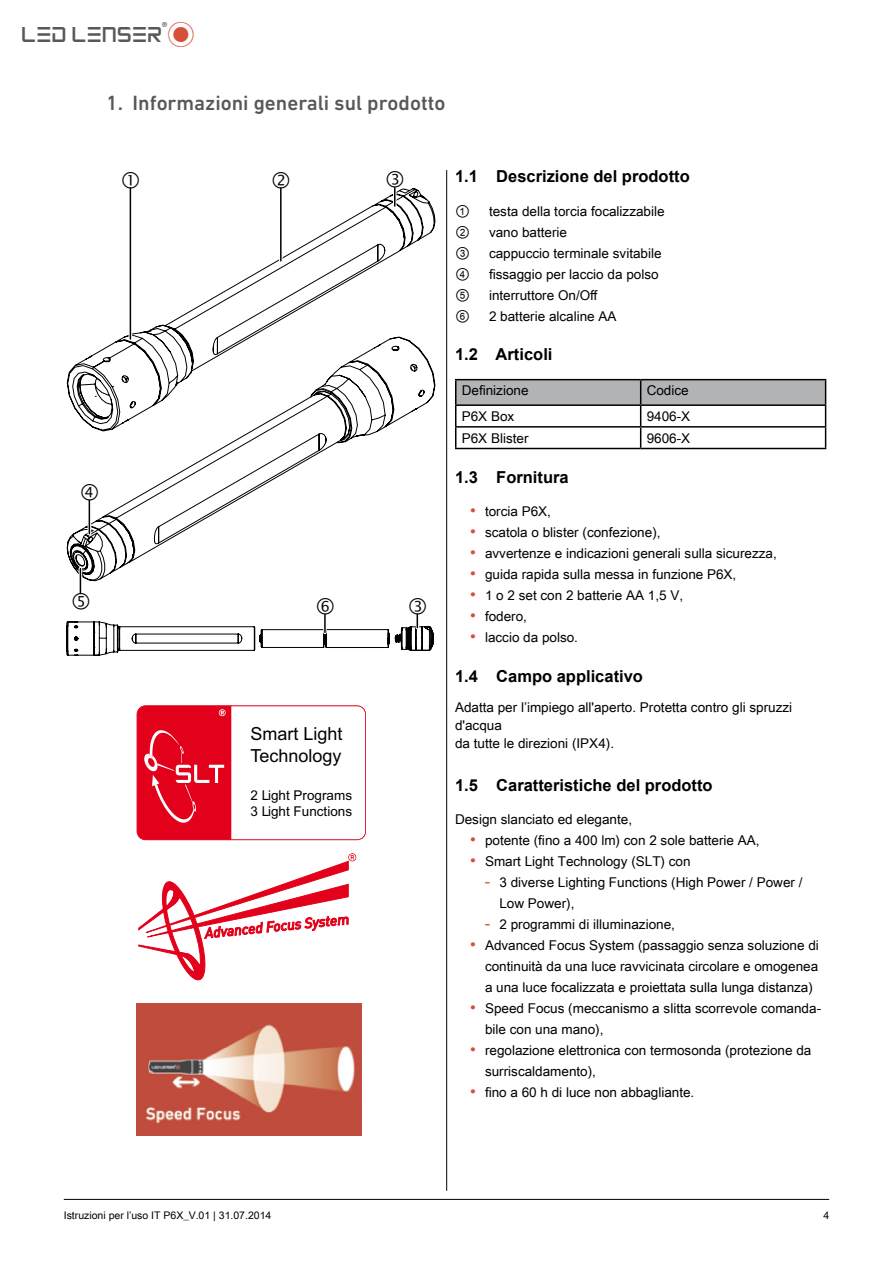
<style>
.page{position:relative;width:893px;height:1263px;background:#fff}
.page>*{position:absolute;margin:0;border:0;box-sizing:border-box;transform-origin:0 0}
.t1{font:30px "Led Lenser";color:#58585a}
.t2{font:500 21px "DIN Next W1 G";color:#58585a}
.t3{font:18px/21.6px "Arial";color:#000}
.t4{font:700 16.5px "Arial";color:#000}
.t5{font:16.5px "Num Line Four";color:#000}
.t6{font:15px "Arial Unicode MS";color:#000}
.t7{font:13.5px/21px "Arial Unicode MS";color:#000}
.t8{font:13.5px/16.2px "Arial";color:#000}
.t9{font:10.5px "Arial Unicode MS";color:#000}
.s1{color:#d65038}
.s2{font-size:16.5px;color:#d65038}
</style>
<div class="page">
<hr style="left:64px;top:1199px;width:765px;height:1px;background:#000">
<hr style="left:446px;top:170px;width:1px;height:1021px;background:#000">
<hr style="left:455px;top:379px;width:186px;height:1px;background:#000">
<hr style="left:641px;top:379px;width:185px;height:1px;background:#000">
<svg style="left:455px;top:380px;width:371px;height:68px"></svg>
<hr style="left:455px;top:448px;width:186px;height:1px;background:#000">
<hr style="left:641px;top:448px;width:185px;height:1px;background:#000">
<svg style="left:126px;top:187px;width:309px;height:149px"></svg>
<svg style="left:66px;top:336px;width:370px;height:278px"></svg>
<svg style="left:393px;top:188px;width:4px;height:18px"></svg>
<hr style="left:279px;top:188px;width:4px;height:73px;background:#fff">
<hr style="left:88px;top:500px;width:3px;height:34px;background:#fff">
<hr style="left:79px;top:569px;width:3px;height:24px;background:#fff">
<hr style="left:129px;top:188px;width:3px;height:151px;background:#fff">
<svg style="left:394px;top:188px;width:1px;height:18px"></svg>
<hr style="left:280px;top:188px;width:2px;height:73px;background:#000">
<svg style="left:66px;top:614px;width:368px;height:42px"></svg>
<hr style="left:89px;top:500px;width:1px;height:34px;background:#000">
<svg style="left:80px;top:569px;width:1px;height:24px"></svg>
<hr style="left:130px;top:188px;width:1px;height:151px;background:#000">
<svg style="left:138px;top:853px;width:218px;height:128px"></svg>
<svg style="left:137px;top:705px;width:229px;height:135px"></svg>
<img style="left:136px;top:1003px;width:225px;height:132px">
<h1 class="t1" style="left:21px;top:19px;width:175px">Led Lenser®<span class="s1">*</span></h1>
<h2 class="t2" style="left:106px;top:91px;width:341px">1. Informazioni generali sul prodotto</h2>
<p class="t5" style="left:122px;top:172px;width:19px">1</p>
<p class="t5" style="left:81px;top:484px;width:19px">4</p>
<p class="t5" style="left:73px;top:592px;width:19px">5</p>
<p class="t5" style="left:273px;top:172px;width:19px">2</p>
<p class="t5" style="left:317px;top:598px;width:19px">6</p>
<h3 class="t3" style="left:250px;top:725px;width:94px">Smart Light<br>Technology</h3>
<p class="t8" style="left:250px;top:788px;width:103px">2 Light Programs<br>3 Light Functions</p>
<p class="t5" style="left:387px;top:171px;width:19px">3</p>
<p class="t5" style="left:409px;top:598px;width:19px">3</p>
<p class="t4" style="left:455px;top:165px;width:236px">1.1 Descrizione del prodotto</p>
<p class="t6" style="left:455px;top:200px;width:16px">①</p>
<p class="t7" style="left:489px;top:200px;width:177px">testa della torcia focalizzabile</p>
<p class="t6" style="left:455px;top:221px;width:16px">②</p>
<p class="t7" style="left:489px;top:221px;width:80px">vano batterie</p>
<p class="t6" style="left:455px;top:242px;width:16px">③</p>
<p class="t7" style="left:489px;top:242px;width:174px">cappuccio terminale svitabile</p>
<p class="t6" style="left:455px;top:263px;width:16px">④</p>
<p class="t7" style="left:489px;top:263px;width:171px">fissaggio per laccio da polso</p>
<p class="t6" style="left:455px;top:284px;width:16px">⑤</p>
<p class="t7" style="left:489px;top:284px;width:110px">interruttore On/Off</p>
<p class="t6" style="left:455px;top:305px;width:16px">⑥</p>
<p class="t7" style="left:489px;top:305px;width:129px">2 batterie alcaline AA</p>
<p class="t4" style="left:455px;top:343px;width:99px">1.2 Articoli</p>
<p class="t7" style="left:462px;top:380px;width:68px">Definizione</p>
<p class="t7" style="left:647px;top:380px;width:44px">Codice</p>
<p class="t7" style="left:462px;top:405px;width:54px">P6X Box</p>
<p class="t7" style="left:647px;top:405px;width:45px">9406-X</p>
<p class="t7" style="left:462px;top:427px;width:68px">P6X Blister</p>
<p class="t7" style="left:647px;top:427px;width:45px">9606-X</p>
<p class="t4" style="left:455px;top:466px;width:115px">1.3 Fornitura</p>
<p class="t7" style="left:470px;top:501px;width:83px"><span class="s2">•</span> torcia P6X,</p>
<p class="t7" style="left:470px;top:522px;width:192px"><span class="s2">•</span> scatola o blister (confezione),</p>
<p class="t7" style="left:470px;top:543px;width:308px"><span class="s2">•</span> avvertenze e indicazioni generali sulla sicurezza,</p>
<p class="t7" style="left:470px;top:564px;width:268px"><span class="s2">•</span> guida rapida sulla messa in funzione P6X,</p>
<p class="t7" style="left:470px;top:585px;width:215px"><span class="s2">•</span> 1 o 2 set con 2 batterie AA 1,5 V,</p>
<p class="t7" style="left:470px;top:606px;width:59px"><span class="s2">•</span> fodero,</p>
<p class="t7" style="left:470px;top:627px;width:110px"><span class="s2">•</span> laccio da polso.</p>
<p class="t4" style="left:455px;top:665px;width:189px">1.4 Campo applicativo</p>
<p class="t7" style="left:455px;top:698px;width:339px;line-height:18px">Adatta per l’impiego all'aperto. Protetta contro gli spruzzi d'acqua<br>da tutte le direzioni (IPX4).</p>
<p class="t4" style="left:455px;top:774px;width:259px">1.5 Caratteristiche del prodotto</p>
<p class="t7" style="left:455px;top:809px;width:179px">Design slanciato ed elegante,</p>
<p class="t7" style="left:470px;top:830px;width:291px"><span class="s2">•</span> potente (fino a 400 lm) con 2 sole batterie AA,</p>
<p class="t7" style="left:470px;top:851px;width:222px"><span class="s2">•</span> Smart Light Technology (SLT) con</p>
<p class="t7" style="left:499px;top:872px;width:305px;text-indent:-15px"><span class="s2">-</span> 3 diverse Lighting Functions (High Power / Power /<br>Low Power),</p>
<p class="t7" style="left:485px;top:914px;width:192px"><span class="s2">-</span> 2 programmi di illuminazione,</p>
<p class="t7" style="left:485px;top:935px;width:335px;text-align:justify;text-indent:-15px"><span class="s2">•</span> Advanced Focus System (passaggio senza soluzione di continuità da una luce ravvicinata circolare e omogenea a una luce focalizzata e proiettata sulla lunga distanza)</p>
<p class="t7" style="left:485px;top:998px;width:338px;text-indent:-15px"><span class="s2">•</span> Speed Focus (meccanismo a slitta scorrevole comanda&shy;bile con una mano),</p>
<p class="t7" style="left:485px;top:1040px;width:328px;text-indent:-15px"><span class="s2">•</span> regolazione elettronica con termosonda (protezione da surriscaldamento),</p>
<p class="t7" style="left:470px;top:1082px;width:226px"><span class="s2">•</span> fino a 60 h di luce non abbagliante.</p>
<p class="t9" style="left:64px;top:1208px;width:209px">Istruzioni per l’uso IT P6X_V.01 | 31.07.2014</p>
<p class="t9" style="left:823px;top:1208px;width:7px">4</p>
</div>
